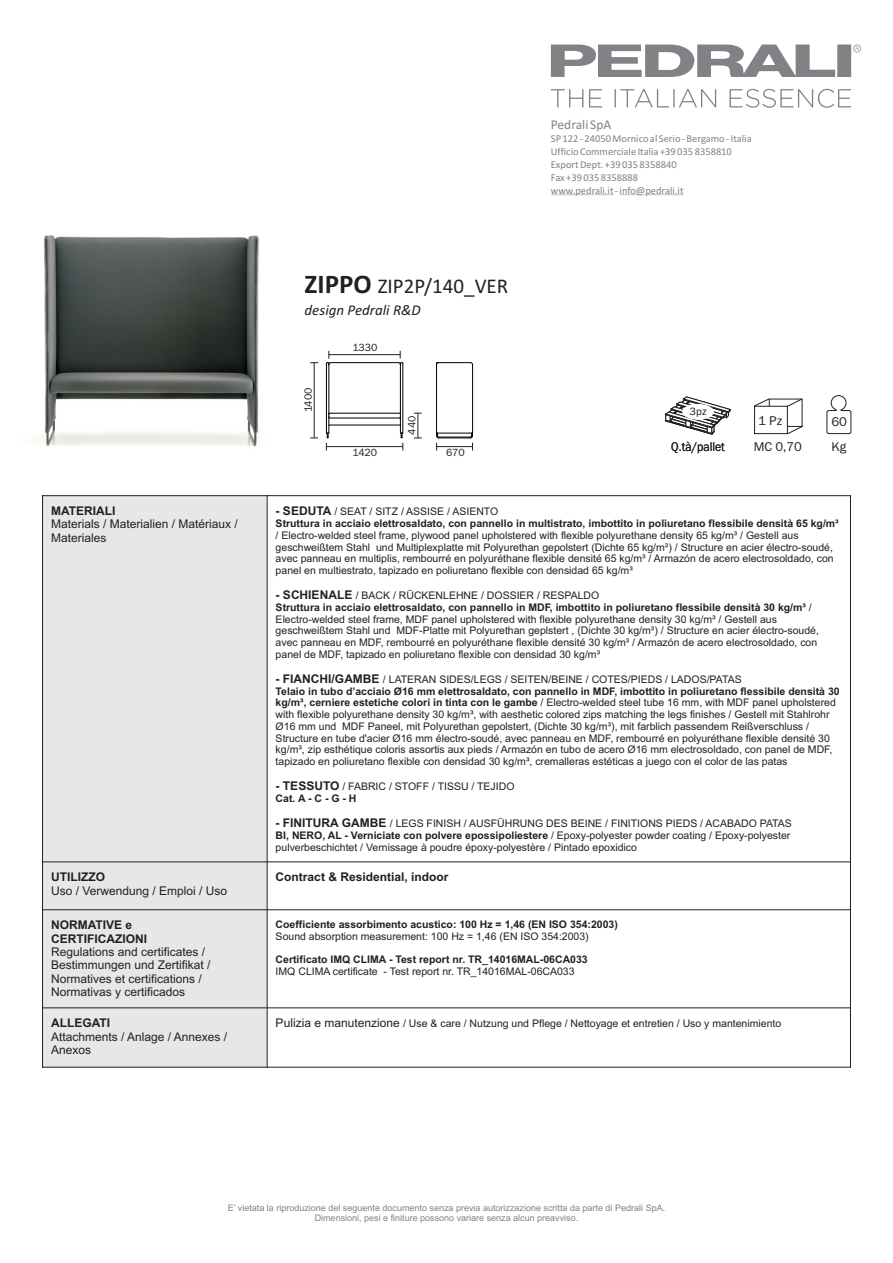
<style>
.page{position:relative;width:893px;height:1263px;background:#fff}
.page>*{position:absolute;margin:0;border:0;box-sizing:border-box;transform-origin:0 0}
.t1{font:21px "Calibri";color:#231f20}
.t2{font:italic 15px "Calibri";color:#231f20}
.t3{font:13.5px "Calibri";color:#808285}
.t4{font:13.05px "Franklin Gothic";color:#231f20}
.t5{font:13.05px "Franklin Gothic";color:#231f20;scale:.9 1}
.t6{font:12px/13.4px "Arial";color:#231f20}
.t7{font:700 12px "Arial";color:#231f20}
.t8{font:10.95px "Franklin Gothic";color:#231f20}
.t9{font:10.8px "Franklin Gothic";color:#231f20}
.t10{font:10.5px/11.9px "Arial";color:#231f20}
.t11{font:700 10.5px/11.7px "Arial";color:#231f20}
.t12{font:10.5px/12.8px "Calibri";color:#808285}
.t13{font:9px/10.1px "Arial";color:#808285;text-align:center}
.s1{font-weight:700;font-size:27px}
.s2{font-weight:700}
.s3{font-weight:700;font-size:12px}
.s4{font-weight:400}
.s5{font-size:12px}
</style>
<div class="page">
<img style="left:43px;top:235px;width:305px;height:216px">
<div style="left:43px;top:496px;width:224px;height:366px;background:#e6e7e9"></div>
<div style="left:43px;top:862px;width:224px;height:48px;background:#e6e7e9"></div>
<div style="left:43px;top:910px;width:224px;height:98px;background:#e6e7e9"></div>
<div style="left:43px;top:1008px;width:224px;height:59px;background:#e6e7e9"></div>
<hr style="left:42px;top:495px;width:1px;height:572px;background:#231f20">
<hr style="left:267px;top:495px;width:1px;height:572px;background:#231f20">
<hr style="left:850px;top:495px;width:1px;height:572px;background:#231f20">
<hr style="left:42px;top:1067px;width:809px;height:1px;background:#231f20">
<hr style="left:42px;top:1007px;width:809px;height:1px;background:#231f20">
<hr style="left:42px;top:909px;width:809px;height:1px;background:#231f20">
<hr style="left:42px;top:861px;width:809px;height:1px;background:#231f20">
<hr style="left:42px;top:495px;width:809px;height:1px;background:#231f20">
<hr style="left:403px;top:365px;width:1px;height:68px;background:#000">
<hr style="left:400px;top:365px;width:1px;height:49px;background:#000">
<hr style="left:326px;top:365px;width:1px;height:68px;background:#000">
<hr style="left:329px;top:365px;width:1px;height:49px;background:#000">
<hr style="left:329px;top:425px;width:71px;height:1px;background:#000">
<hr style="left:331px;top:362px;width:67px;height:1px;background:#000">
<hr style="left:330px;top:413px;width:70px;height:1px;background:#000">
<hr style="left:330px;top:418px;width:70px;height:1px;background:#000">
<hr style="left:472px;top:365px;width:1px;height:68px;background:#000">
<hr style="left:439px;top:362px;width:31px;height:1px;background:#000">
<hr style="left:437px;top:433px;width:35px;height:1px;background:#000">
<hr style="left:436px;top:365px;width:1px;height:68px;background:#000">
<hr style="left:439px;top:438px;width:31px;height:1px;background:#000">
<hr style="left:439px;top:437px;width:31px;height:1px;background:#000">
<hr style="left:314px;top:363px;width:1px;height:75px;background:#231f20">
<svg style="left:414px;top:413px;width:8px;height:26px"></svg>
<svg style="left:436px;top:433px;width:3px;height:17px"></svg>
<hr style="left:437px;top:446px;width:35px;height:1px;background:#231f20">
<svg style="left:470px;top:433px;width:3px;height:17px"></svg>
<svg style="left:326px;top:413px;width:4px;height:37px"></svg>
<hr style="left:326px;top:446px;width:77px;height:1px;background:#231f20">
<svg style="left:399px;top:413px;width:5px;height:37px"></svg>
<svg style="left:326px;top:351px;width:5px;height:14px"></svg>
<hr style="left:329px;top:354px;width:71px;height:1px;background:#231f20">
<svg style="left:398px;top:351px;width:6px;height:14px"></svg>
<svg style="left:826px;top:395px;width:26px;height:39px"></svg>
<svg style="left:754px;top:398px;width:49px;height:37px"></svg>
<svg style="left:665px;top:397px;width:66px;height:38px"></svg>
<div style="left:682px;top:404px;width:32px;height:16px;background:#fff;border-radius:50%"></div>
<hr style="left:551px;top:195px;width:62px;height:1px;background:#808285">
<hr style="left:620px;top:195px;width:63px;height:1px;background:#808285">
<svg style="left:551px;top:44px;width:310px;height:64px"></svg>
<p class="t1" style="left:305px;top:277px;width:205px"><span class="s1">ZIPPO</span> ZIP2P/140_VER</p>
<p class="t2" style="left:305px;top:303px;width:118px">design Pedrali R&amp;D</p>
<p class="t9" style="left:304px;top:412px;width:26px;rotate:-90deg">1400</p>
<p class="t9" style="left:352px;top:343px;width:27px">1330</p>
<p class="t9" style="left:408px;top:435px;width:20px;rotate:-90deg">440</p>
<p class="t9" style="left:352px;top:449px;width:26px">1420</p>
<p class="t9" style="left:446px;top:449px;width:20px">670</p>
<p class="t3" style="left:551px;top:119px;width:62px">Pedrali SpA</p>
<p class="t12" style="left:551px;top:133px;width:202px">SP 122 - 24050 Mornico al Serio - Bergamo - Italia Ufficio Commerciale Italia +39 035 8358810<br>Export Dept. +39 035 8358840<br>Fax +39 035 8358888<br>www.pedrali.it - info@pedrali.it</p>
<p class="t8" style="left:690px;top:407px;width:19px">3pz</p>
<p class="t8" style="left:685px;top:408px;width:25px">&gt;3pz</p>
<p class="t4" style="left:758px;top:415px;width:26px">1 Pz</p>
<p class="t4" style="left:831px;top:417px;width:17px">60</p>
<p class="t5" style="left:671px;top:442px;width:61px">Q.tà/pallet</p>
<p class="t4" style="left:754px;top:442px;width:50px">MC 0,70</p>
<p class="t4" style="left:831px;top:442px;width:16px">Kg</p>
<p class="t6" style="left:51px;top:505px;width:188px"><span class="s2">MATERIALI<br></span>Materials / Materialien / Matériaux /<br>Materiales</p>
<p class="t10" style="left:276px;top:506px;width:565px"><span class="s3">- SEDUTA</span> / SEAT / SITZ / ASSISE / ASIENTO<br><span class="s2">Struttura in acciaio elettrosaldato, con pannello in multistrato, imbottito in poliuretano flessibile densità 65 kg/m³ </span>/ Electro-welded steel frame, plywood panel upholstered with flexible polyurethane density 65 kg/m³ / Gestell aus geschweißtem Stahl und Multiplexplatte mit Polyurethan gepolstert (Dichte 65 kg/m³) / Structure en acier électro-soudé, avec panneau en multiplis, rembourré en polyuréthane flexible densité 65 kg/m³ / Armazón de acero electrosoldado, con panel en multiestrato, tapizado en poliuretano flexible con densidad 65 kg/m³</p>
<p class="t10" style="left:276px;top:590px;width:545px"><span class="s3">- SCHIENALE</span> / BACK / RÜCKENLEHNE / DOSSIER / RESPALDO<br><span class="s2">Struttura in acciaio elettrosaldato, con pannello in MDF, imbottito in poliuretano flessibile densità 30 kg/m³</span> / Electro-welded steel frame, MDF panel upholstered with flexible polyurethane density 30 kg/m³ / Gestell aus geschweißtem Stahl und MDF-Platte mit Polyurethan geplstert , (Dichte 30 kg/m³) / Structure en acier électro-soudé, avec panneau en MDF, rembourré en polyuréthane flexible densité 30 kg/m³ / Armazón de acero electrosoldado, con panel de MDF, tapizado en poliuretano flexible con densidad 30 kg/m³</p>
<p class="t10" style="left:276px;top:674px;width:565px"><span class="s3">- FIANCHI/GAMBE</span> / LATERAN SIDES/LEGS / SEITEN/BEINE / COTES/PIEDS / LADOS/PATAS<br><span class="s2">Telaio in tubo d’acciaio Ø16 mm elettrosaldato, con pannello in MDF, imbottito in poliuretano flessibile densità 30 kg/m³, cerniere estetiche colori in tinta con le gambe</span> / Electro-welded steel tube 16 mm, with MDF panel upholstered with flexible polyurethane density 30 kg/m³, with aesthetic colored zips matching the legs finishes / Gestell mit Stahlrohr Ø16 mm und MDF Paneel, mit Polyurethan gepolstert, (Dichte 30 kg/m³), mit farblich passendem Reißverschluss / Structure en tube d'acier Ø16 mm électro-soudé, avec panneau en MDF, rembourré en polyuréthane flexible densité 30 kg/m³, zip esthétique coloris assortis aux pieds / Armazón en tubo de acero Ø16 mm electrosoldado, con panel de MDF, tapizado en poliuretano flexible con densidad 30 kg/m³, cremalleras estéticas a juego con el color de las patas</p>
<p class="t10" style="left:276px;top:781px;width:240px"><span class="s3">- TESSUTO</span> / FABRIC / STOFF / TISSU / TEJIDO<br><span class="s2">Cat. A - C - G - H</span></p>
<p class="t10" style="left:276px;top:818px;width:518px"><span class="s3">- FINITURA GAMBE</span> / LEGS FINISH / AUSFÜHRUNG DES BEINE / FINITIONS PIEDS / ACABADO PATAS<br><span class="s2">BI, NERO, AL - Verniciate con polvere epossipoliestere</span> / Epoxy-polyester powder coating / Epoxy-polyester pulverbeschichtet / Vernissage à poudre époxy-polyestère / Pintado epoxidico</p>
<p class="t6" style="left:51px;top:871px;width:178px"><span class="s2">UTILIZZO<br></span>Uso / Verwendung / Emploi / Uso</p>
<p class="t7" style="left:276px;top:872px;width:174px">Contract &amp; Residential, indoor</p>
<p class="t6" style="left:51px;top:919px;width:161px"><span class="s2">NORMATIVE e<br>CERTIFICAZIONI<br></span>Regulations and certificates /<br>Bestimmungen und Zertifikat /<br>Normatives et certifications /<br>Normativas y certificados</p>
<p class="t11" style="left:276px;top:919px;width:344px">Coefficiente assorbimento acustico: 100 Hz = 1,46 (EN ISO 354:2003)<br><span class="s4">Sound absorption measurement: 100 Hz = 1,46 (EN ISO 354:2003)</span></p>
<p class="t11" style="left:276px;top:954px;width:314px">Certificato IMQ CLIMA - Test report nr. TR_14016MAL-06CA033<br><span class="s4">IMQ CLIMA certificate - Test report nr. TR_14016MAL-06CA033</span></p>
<p class="t6" style="left:51px;top:1017px;width:178px"><span class="s2">ALLEGATI<br></span>Attachments / Anlage / Annexes /<br>Anexos</p>
<p class="t10" style="left:276px;top:1018px;width:507px"><span class="s5">Pulizia e manutenzione</span> / Use &amp; care / Nutzung und Pflege / Nettoyage et entretien / Uso y mantenimiento</p>
<p class="t13" style="left:228px;top:1203px;width:439px">E’ vietata la riproduzione del seguente documento senza previa autorizzazione scritta da parte di Pedrali SpA.<br>Dimensioni, pesi e finiture possono variare senza alcun preavviso.</p>
</div>
